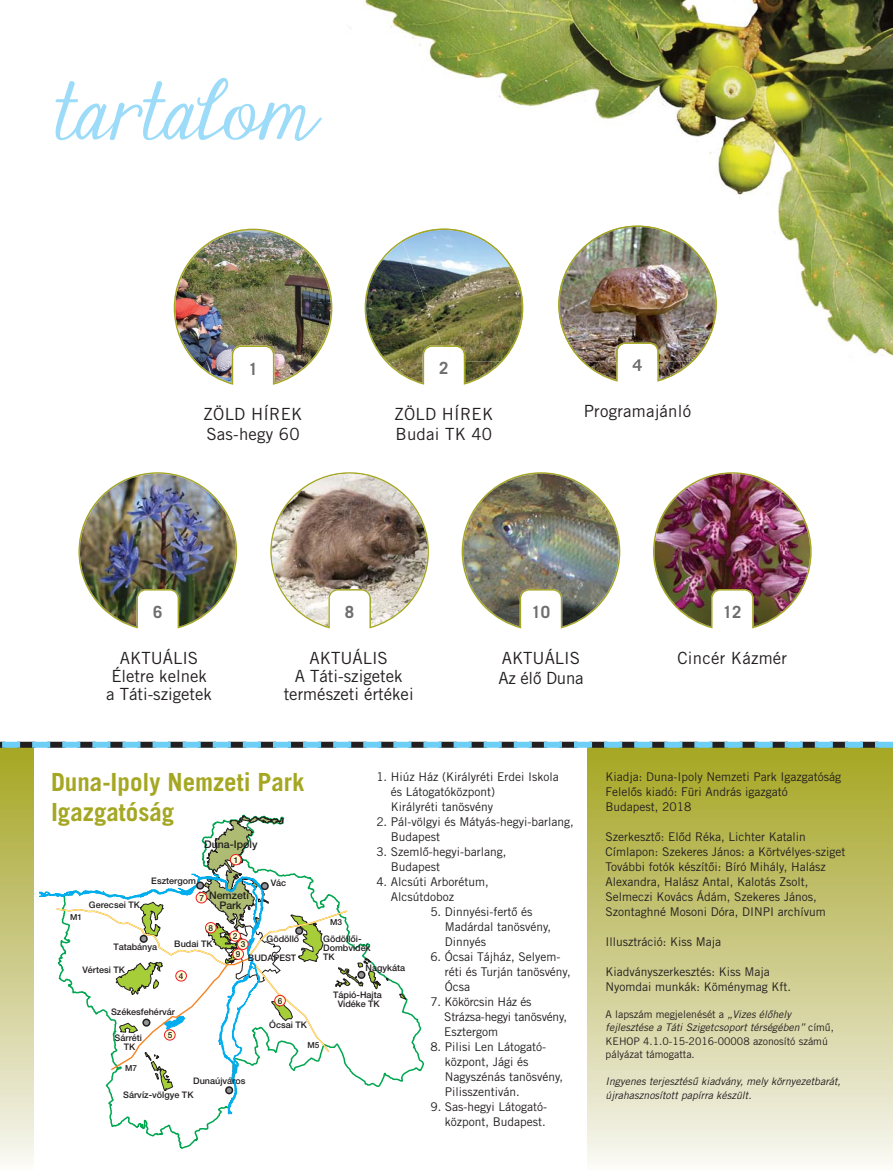
<style>
.page{position:relative;width:893px;height:1170px;background:#fff}
.page>*{position:absolute;margin:0;border:0;box-sizing:border-box;transform-origin:0 0}
.t1{font:67.2px "Janda Elegant Handwriting";color:#9ddcf9}
.t2{font:700 25.05px/30px "Trade Gothic M";color:#a5a723}
.t3{font:16.8px/18.1px "Trade Gothic M";color:#231f20}
.t4{font:700 16.8px "Trade Gothic M";color:#6d6e70}
.t5{font:12px/15px "Trade Gothic M";color:#231f20}
.t6{font:10.5px/13.5px "Trade Gothic M";color:#231f20}
.t7{font:italic 10.5px/13.5px "Trade Gothic M";color:#231f20}
.t8{font:500 10.5px/10.5px "MG Helv Neue";color:#231f20;text-align:center}
.t9{font:500 9px/9px "MG Helv Neue";color:#231f20;text-align:center}
.t10{font:500 8.25px "MG Helv Neue";color:#231f20}
.s1{font-style:italic}
</style>
<div class="page">
<div style="left:0;top:747px;width:893px;height:422px;background:linear-gradient(to bottom,#a4a422,#f7f5f1)"></div>
<div style="left:34px;top:745px;width:553px;height:424px;background:#fff"></div>
<svg style="left:109px;top:814px;width:315px;height:334px"></svg>
<svg style="left:349px;top:958px;width:58px;height:41px"></svg>
<svg style="left:324px;top:908px;width:24px;height:144px"></svg>
<svg style="left:39px;top:815px;width:285px;height:299px"></svg>
<div style="left:196px;top:881px;width:8px;height:8px;border:2px solid #231f20;border-radius:50%"></div>
<div style="left:261px;top:882px;width:7px;height:7px;background:#939598;border-radius:50%"></div>
<div style="left:261px;top:882px;width:8px;height:8px;border:2px solid #231f20;border-radius:50%"></div>
<div style="left:358px;top:971px;width:7px;height:7px;background:#939598;border-radius:50%"></div>
<div style="left:357px;top:970px;width:8px;height:8px;border:2px solid #231f20;border-radius:50%"></div>
<div style="left:140px;top:935px;width:7px;height:7px;background:#939598;border-radius:50%"></div>
<div style="left:140px;top:934px;width:8px;height:8px;border:2px solid #231f20;border-radius:50%"></div>
<div style="left:233px;top:948px;width:11px;height:11px;background:#fffcd5;border-radius:50%"></div>
<div style="left:233px;top:948px;width:11px;height:11px;border:1px solid #ed1c24;border-radius:50%"></div>
<svg style="left:0;top:741px;width:875px;height:6px"></svg>
<div style="left:2px;top:741px;width:18px;height:6px;background:#6dcff6"></div>
<div style="left:875px;top:741px;width:18px;height:6px;background:#6dcff6"></div>
<svg style="left:462px;top:472px;width:158px;height:156px"></svg>
<img style="left:463px;top:473px;width:156px;height:153px">
<img style="left:174px;top:229px;width:158px;height:156px">
<svg style="left:270px;top:472px;width:159px;height:156px"></svg>
<img style="left:272px;top:473px;width:155px;height:153px">
<svg style="left:653px;top:472px;width:159px;height:156px"></svg>
<img style="left:654px;top:473px;width:156px;height:153px">
<svg style="left:78px;top:472px;width:159px;height:156px"></svg>
<img style="left:80px;top:473px;width:156px;height:153px">
<img style="left:364px;top:0;width:529px;height:356px">
<svg style="left:365px;top:228px;width:138px;height:157px"></svg>
<img style="left:402px;top:228px;width:121px;height:133px">
<img style="left:403px;top:230px;width:119px;height:131px">
<img style="left:558px;top:225px;width:159px;height:156px">
<h1 class="t1" style="left:55px;top:77px;width:261px">tartalom</h1>
<h3 class="t4" style="left:248px;top:362px;width:11px">1</h3>
<h3 class="t3" style="left:204px;top:405px;width:100px;line-height:20.1px">ZÖLD HÍREK<br>Sas-hegy 60</h3>
<h3 class="t4" style="left:439px;top:362px;width:11px">2</h3>
<h3 class="t3" style="left:395px;top:405px;width:100px;line-height:20.1px">ZÖLD HÍREK<br>Budai TK 40</h3>
<h3 class="t4" style="left:633px;top:359px;width:11px">4</h3>
<h3 class="t3" style="left:584px;top:403px;width:109px">Programajánló</h3>
<h3 class="t4" style="left:153px;top:606px;width:11px">6</h3>
<h3 class="t4" style="left:345px;top:606px;width:11px">8</h3>
<h3 class="t4" style="left:532px;top:606px;width:20px">10</h3>
<h3 class="t4" style="left:723px;top:606px;width:20px">12</h3>
<h3 class="t3" style="left:106px;top:650px;width:107px;text-align:center">AKTUÁLIS<br>Életre kelnek a Táti-szigetek</h3>
<h3 class="t3" style="left:284px;top:650px;width:131px;text-align:center">AKTUÁLIS<br>A Táti-szigetek természeti értékei</h3>
<h3 class="t3" style="left:498px;top:649px;width:87px;line-height:20.1px">AKTUÁLIS<br>Az élő Duna</h3>
<h3 class="t3" style="left:677px;top:650px;width:111px">Cincér Kázmér</h3>
<h2 class="t2" style="left:51px;top:769px;width:255px">Duna-Ipoly Nemzeti Park<br>Igazgatóság</h2>
<p class="t5" style="left:391px;top:770px;width:169px;text-indent:-15px">1. Hiúz Ház (Királyréti Erdei Iskola és Látogatóközpont)<br>Királyréti tanösvény</p>
<p class="t5" style="left:391px;top:815px;width:184px;text-indent:-15px">2. Pál-völgyi és Mátyás-hegyi-barlang,<br>Budapest</p>
<p class="t5" style="left:391px;top:845px;width:117px;text-indent:-15px">3. Szemlő-hegyi-barlang,<br>Budapest</p>
<p class="t5" style="left:391px;top:875px;width:99px;text-indent:-15px">4. Alcsúti Arborétum,<br>Alcsútdoboz</p>
<p class="t5" style="left:445px;top:905px;width:108px;text-indent:-15px">5. Dinnyési-fertő és<br>Madárdal tanösvény,<br>Dinnyés</p>
<p class="t5" style="left:445px;top:950px;width:127px;text-indent:-15px">6. Ócsai Tájház, Selyem&shy;réti és Turján tanösvény,<br>Ócsa</p>
<p class="t5" style="left:444px;top:995px;width:124px;text-indent:-14px">7. Kökörcsin Ház és<br>Strázsa-hegyi tanösvény,<br>Esztergom</p>
<p class="t5" style="left:445px;top:1040px;width:120px;text-indent:-15px">8. Pilisi Len Látogató&shy;központ, Jági és<br>Nagyszénás tanösvény,<br>Pilisszentiván.</p>
<p class="t5" style="left:430px;top:1100px;width:118px;text-align:right">9. Sas-hegyi Látogató&shy;központ, Budapest.</p>
<p class="t8" style="left:204px;top:839px;width:55px">Duna-Ipoly</p>
<p class="t10" style="left:234px;top:856px;width:6px">1</p>
<p class="t9" style="left:151px;top:877px;width:46px">Esztergom</p>
<p class="t9" style="left:271px;top:879px;width:17px">Vác</p>
<p class="t8" style="left:209px;top:890px;width:41px">Nemzeti<br>Park</p>
<p class="t10" style="left:200px;top:894px;width:6px">7</p>
<p class="t9" style="left:89px;top:900px;width:53px">Gerecsei TK</p>
<p class="t10" style="left:70px;top:913px;width:13px">M1</p>
<p class="t10" style="left:330px;top:918px;width:13px">M3</p>
<p class="t10" style="left:209px;top:924px;width:6px">8</p>
<p class="t10" style="left:233px;top:932px;width:6px">2</p>
<p class="t9" style="left:323px;top:935px;width:49px;text-align:left">Gödöllôi-<br>Dombvidék<br>TK</p>
<p class="t9" style="left:266px;top:935px;width:34px">Gödöllô</p>
<p class="t9" style="left:174px;top:940px;width:40px">Budai TK</p>
<p class="t10" style="left:241px;top:941px;width:6px">3</p>
<p class="t9" style="left:113px;top:943px;width:45px">Tatabánya</p>
<p class="t10" style="left:236px;top:951px;width:6px">9</p>
<p class="t9" style="left:248px;top:954px;width:50px">BUDAPEST</p>
<p class="t9" style="left:366px;top:964px;width:41px">Nagykáta</p>
<p class="t9" style="left:82px;top:966px;width:44px">Vértesi TK</p>
<p class="t10" style="left:179px;top:973px;width:6px">4</p>
<p class="t9" style="left:333px;top:990px;width:50px">Tápió-Hajta<br>Vidéke TK</p>
<p class="t10" style="left:278px;top:997px;width:6px">6</p>
<p class="t9" style="left:111px;top:1008px;width:66px">Székesfehérvár</p>
<p class="t9" style="left:269px;top:1021px;width:39px">Ócsai TK</p>
<p class="t10" style="left:168px;top:1032px;width:6px">5</p>
<p class="t9" style="left:115px;top:1034px;width:29px">Sárréti<br>TK</p>
<p class="t10" style="left:308px;top:1042px;width:13px">M5</p>
<p class="t10" style="left:125px;top:1064px;width:13px">M7</p>
<p class="t9" style="left:193px;top:1077px;width:54px">Dunaújváros</p>
<p class="t9" style="left:123px;top:1090px;width:72px">Sárvíz-völgye TK</p>
<p class="t5" style="left:606px;top:770px;width:237px">Kiadja: Duna-Ipoly Nemzeti Park Igazgatóság<br>Felelős kiadó: Füri András igazgató<br>Budapest, 2018</p>
<p class="t5" style="left:606px;top:830px;width:241px">Szerkesztő: Előd Réka, Lichter Katalin Címlapon: Szekeres János: a Körtvélyes-sziget További fotók készítői: Bíró Mihály, Halász Alexandra, Halász Antal, Kalotás Zsolt, Selmeczi Kovács Ádám, Szekeres János, Szontaghné Mosoni Dóra, DINPI archívum</p>
<p class="t5" style="left:606px;top:935px;width:117px">Illusztráció: Kiss Maja</p>
<p class="t5" style="left:606px;top:965px;width:187px">Kiadványszerkesztés: Kiss Maja<br>Nyomdai munkák: Köménymag Kft.</p>
<p class="t6" style="left:606px;top:1008px;width:230px">A lapszám megjelenését a <span class="s1">„Vizes élőhely fejlesztése a Táti Szigetcsoport térségében”</span> c í m ű , KEHOP 4.1.0-15-2016-00008 azonosító számú pályázat támogatta.</p>
<p class="t7" style="left:606px;top:1075px;width:239px">Ingyenes terjesztésű kiadvány, mely környezetbarát, újrahasznosított papírra készült.</p>
</div>
